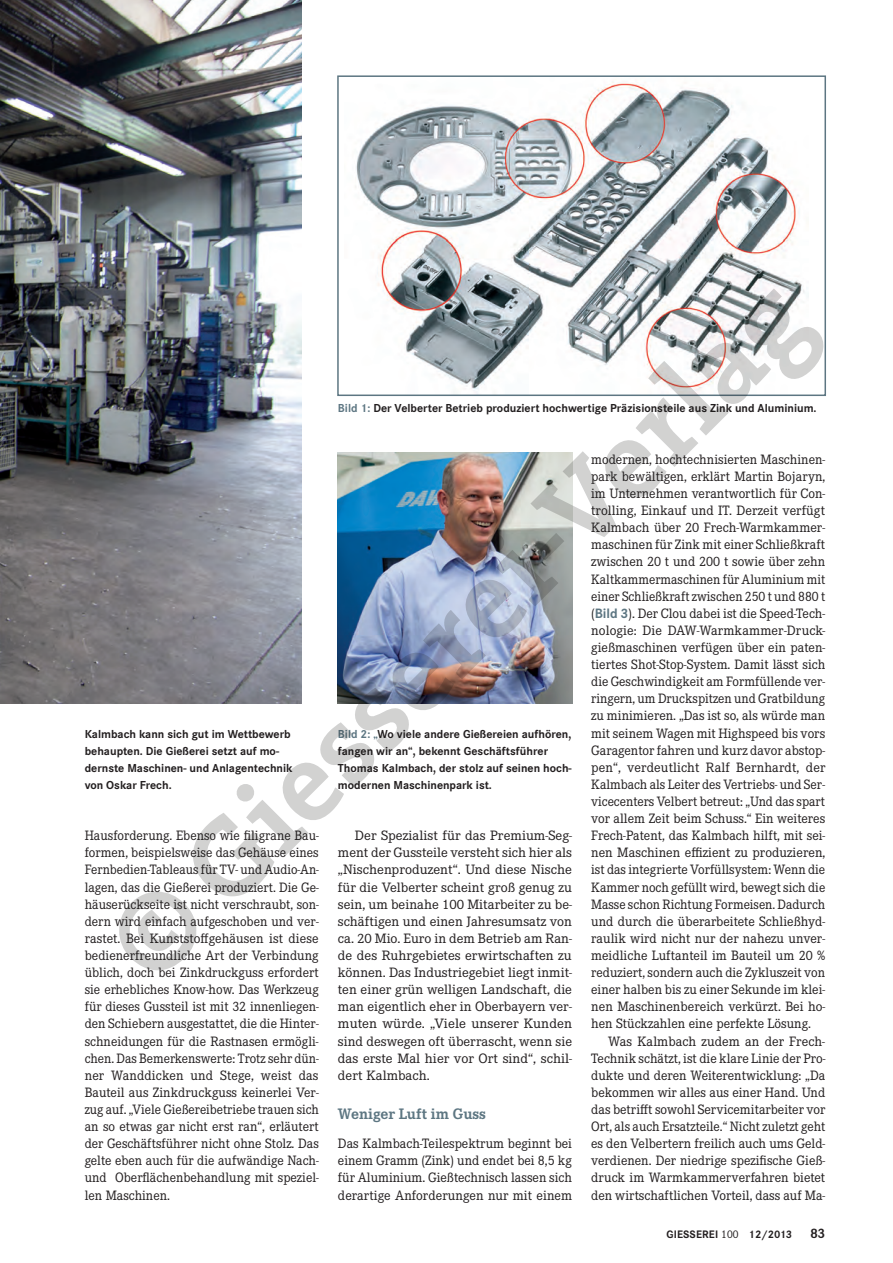
<style>
.page{position:relative;width:893px;height:1263px;background:#fff}
.page>*{position:absolute;margin:0;border:0;box-sizing:border-box;transform-origin:0 0}
.t1{font:112.5px "The Serif HP7 Bld";color:#1a1a18}
.t2{font:700 15.75px "Corporate E";color:#5d7682}
.t3{font:700 14.25px "Corporate E";color:#231f20}
.t4{font:14.1px/17.1px "Corporate E";color:#231f20;text-align:justify}
.t5{font:14.1px/17.1px "Corporate E";color:#231f20;text-align:justify;scale:1.05 1}
.t6{font:700 12px/17.1px "Corporate S";color:#231f20}
.t7{font:700 11.25px "Corporate S";letter-spacing:.01em;color:#231f20}
.s1{color:#5d7682}
.s2{font-family:"Corporate S";font-weight:700;color:#5d7682}
.s3{font-family:"Corporate E";font-weight:400;font-size:11.55px}
</style>
<div class="page">
<img style="left:0;top:0;width:302px;height:703px">
<img style="left:355px;top:82px;width:450px;height:309px">
<div style="left:337px;top:75px;width:488px;height:321px;border:2px solid #5d7682"></div>
<img style="left:338px;top:452px;width:233px;height:251px">
<h1 class="t1" style="left:74px;top:907px;width:936px;rotate:-45deg">© Giesserei-Verlag</h1>
<p class="t6" style="left:338px;top:400px;width:480px"><span class="s1">Bild 1:</span> Der Velberter Betrieb produziert hochwertige Präzisionsteile aus Zink und Aluminium.</p>
<p class="t4" style="left:591px;top:450px;width:235px">modernen, hochtechnisierten Maschinen&shy;park bewältigen, erklärt Martin Bojaryn, im Unternehmen verantwortlich für Con&shy;trolling, Einkauf und IT. Derzeit verfügt Kalmbach über 20 Frech-Warmkammer&shy;maschinen für Zink mit einer Schließkraft zwischen 20 t und 200 t sowie über zehn Kaltkammermaschinen für Aluminium mit einer Schließkraft zwischen 250 t und 880 t (<span class="s2">Bild 3</span>). Der Clou dabei ist die Speed-Tech&shy;nologie: Die DAW-Warmkammer-Druck&shy;gießmaschinen verfügen über ein paten&shy;tiertes Shot-Stop-System. Damit lässt sich die Geschwindigkeit am Formfüllende ver&shy;ringern, um Druckspitzen und Gratbildung zu minimieren. „Das ist so, als würde man mit seinem Wagen mit Highspeed bis vors Garagentor fahren und kurz davor abstop&shy;pen“, verdeutlicht Ralf Bernhardt, der Kalmbach als Leiter des Vertriebs- und Ser&shy;vicecenters Velbert betreut: „Und das spart vor allem Zeit beim Schuss.“ Ein weiteres Frech-Patent, das Kalmbach hilft, mit sei&shy;nen Maschinen effizient zu produzieren, ist das integrierte Vorfüllsystem: Wenn die Kammer noch gefüllt wird, bewegt sich die Masse schon Richtung Formeisen. Dadurch und durch die überarbeitete Schließhyd&shy;raulik wird nicht nur der nahezu unver&shy;meidliche Luftanteil im Bauteil um 20 % reduziert, sondern auch die Zykluszeit von einer halben bis zu einer Sekunde im klei&shy;nen Maschinenbereich verkürzt. Bei ho&shy;hen Stückzahlen eine perfekte Lösung.</p>
<p class="t4" style="left:591px;top:1032px;width:236px;text-indent:17px">Was Kalmbach zudem an der Frech-Technik schätzt, ist die klare Linie der Pro&shy;dukte und deren Weiterentwicklung: „Da bekommen wir alles aus einer Hand. Und das betrifft sowohl Servicemitarbeiter vor Ort, als auch Ersatzteile.“ Nicht zuletzt geht es den Velbertern freilich auch ums Geld&shy;verdienen. Der niedrige spezifische Gieß&shy;druck im Warmkammerverfahren bietet den wirtschaftlichen Vorteil, dass auf Ma-</p>
<p class="t6" style="left:338px;top:725px;width:235px"><span class="s1">Bild 2: „</span>Wo viele andere Gießereien aufhören, fangen wir an“, bekennt Geschäftsführer Thomas Kalmbach, der stolz auf seinen hoch&shy;modernen Maschinenpark ist.</p>
<p class="t6" style="left:85px;top:725px;width:209px">Kalmbach kann sich gut im Wettbewerb behaupten. Die Gießerei setzt auf mo&shy;dernste Maschinen- und Anlagentechnik von Oskar Frech.</p>
<p class="t4" style="left:85px;top:827px;width:236px">Hausforderung. Ebenso wie filigrane Bau&shy;formen, beispielsweise das Gehäuse eines Fernbedien-Tableaus für TV- und Audio-An&shy;lagen, das die Gießerei produziert. Die Ge&shy;häuserückseite ist nicht verschraubt, son&shy;dern wird einfach aufgeschoben und ver&shy;rastet. Bei Kunststoffgehäusen ist diese bedienerfreundliche Art der Verbindung üblich, doch bei Zinkdruckguss erfordert sie erhebliches Know-how. Das Werkzeug für dieses Gussteil ist mit 32 innenliegen&shy;den Schiebern ausgestattet, die die Hinter&shy;schneidungen für die Rastnasen ermögli&shy;chen. Das Bemerkenswerte: Trotz sehr dün&shy;ner Wanddicken und Stege, weist das Bauteil aus Zinkdruckguss keinerlei Ver&shy;zug auf. „Viele Gießereibetriebe trauen sich an so etwas gar nicht erst ran“, erläutert der Geschäftsführer nicht ohne Stolz. Das gelte eben auch für die aufwändige Nach&shy;und Oberflächenbehandlung mit speziel&shy;len Maschinen.</p>
<p class="t5" style="left:338px;top:827px;width:224px;text-indent:17px">Der Spezialist für das Premium-Seg&shy;ment der Gussteile versteht sich hier als „Nischenproduzent“. Und diese Nische für die Velberter scheint groß genug zu sein, um beinahe 100 Mitarbeiter zu be&shy;schäftigen und einen Jahresumsatz von ca. 20 Mio. Euro in dem Betrieb am Ran&shy;de des Ruhrgebietes erwirtschaften zu können. Das Industriegebiet liegt inmit&shy;ten einer grün welligen Landschaft, die man eigentlich eher in Oberbayern ver&shy;muten würde. „Viele unserer Kunden sind deswegen oft überrascht, wenn sie das erste Mal hier vor Ort sind“, schil&shy;dert Kalmbach.</p>
<p class="t2" style="left:338px;top:1104px;width:149px">Weniger Luft im Guss</p>
<p class="t4" style="left:338px;top:1134px;width:236px">Das Kalmbach-Teilespektrum beginnt bei einem Gramm (Zink) und endet bei 8,5 kg für Aluminium. Gießtechnisch lassen sich derartige Anforderungen nur mit einem</p>
<p class="t7" style="left:666px;top:1227px;width:127px">Giesserei <span class="s3">100</span> 12/2013</p>
<p class="t3" style="left:810px;top:1224px;width:16px">83</p>
</div>
